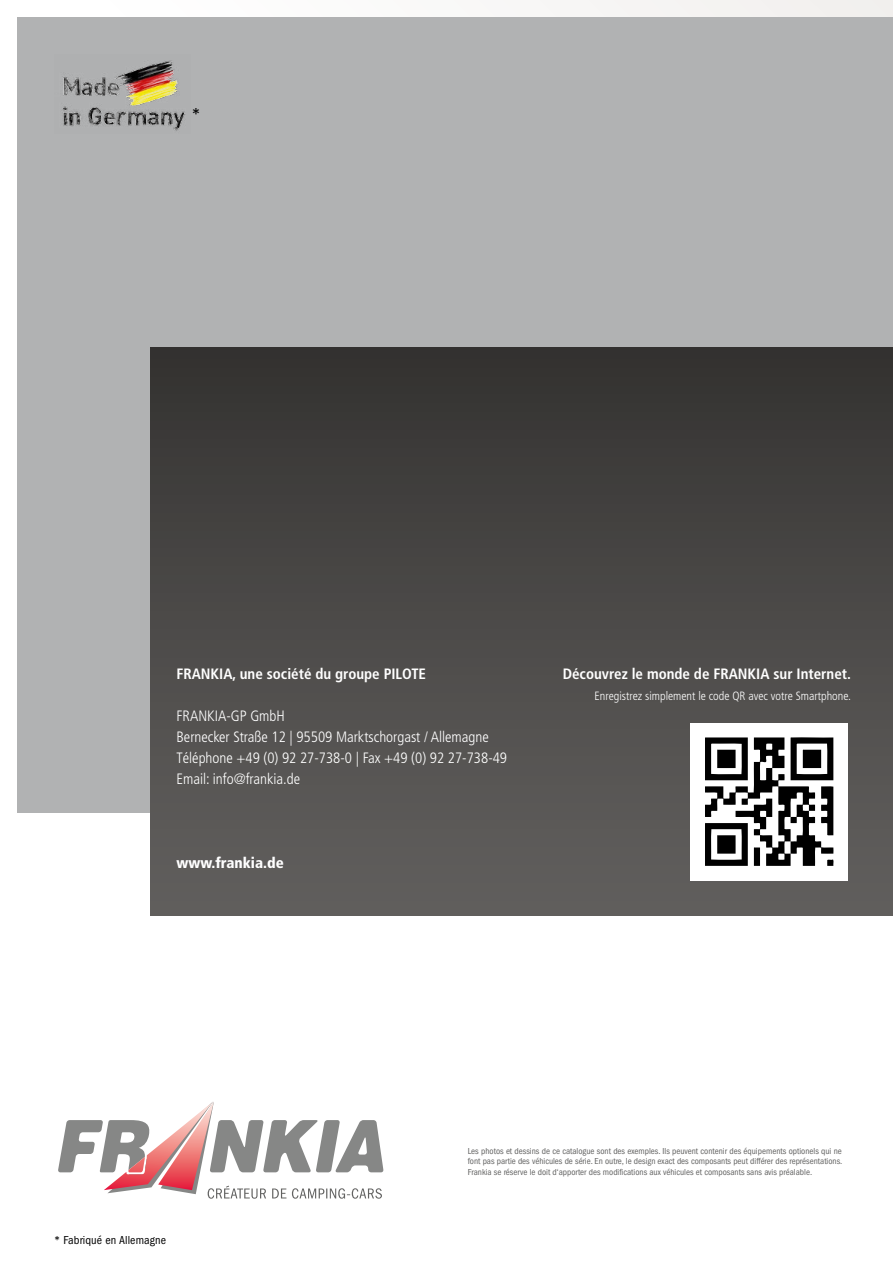
<style>
.page{position:relative;width:893px;height:1263px;background:#fff}
.page>*{position:absolute;margin:0;border:0;box-sizing:border-box;transform-origin:0 0}
.t1{font:condensed 18px "Franklin Gothic";color:#000}
.t2{font:300 condensed 15px/21px "Frutiger";color:#fff}
.t3{font:700 condensed 15px "Frutiger";color:#fff}
.t4{font:900 condensed 15px "Frutiger";color:#fff}
.t5{font:300 condensed 12px "Frutiger";color:#fff}
.t6{font:condensed 12px "Franklin Gothic";letter-spacing:.01em;color:#000}
.t7{font:condensed 9px/10.8px "Franklin Gothic";color:#626261;text-align:justify}
</style>
<div class="page">
<div style="left:17px;top:17px;width:876px;height:795px;background:#b1b2b3"></div>
<div style="left:151px;top:347px;width:742px;height:569px;background:linear-gradient(to bottom,#343331,#63615f)"></div>
<div style="left:691px;top:723px;width:157px;height:157px;background:#fff"></div>
<svg style="left:705px;top:737px;width:129px;height:129px"></svg>
<img style="left:62px;top:60px;width:124px;height:71px">
<svg style="left:58px;top:1102px;width:325px;height:97px"></svg>
<h1 class="t1" style="left:192px;top:104px;width:11px">*</h1>
<h2 class="t3" style="left:176px;top:665px;width:251px">FRANKIA, une société du groupe PILOTE</h2>
<h2 class="t2" style="left:176px;top:705px;width:332px">FRANKIA-GP GmbH<br>Bernecker Straße 12 | 95509 Marktschorgast / Allemagne Téléphone +49 (0) 92 27-738-0 | Fax +49 (0) 92 27-738-49<br>Email: info@frankia.de</h2>
<h2 class="t4" style="left:176px;top:854px;width:109px">www.frankia.de</h2>
<h2 class="t3" style="left:563px;top:665px;width:290px">Découvrez le monde de FRANKIA sur Internet.</h2>
<h3 class="t5" style="left:595px;top:689px;width:258px">Enregistrez simplement le code QR avec votre Smartphone.</h3>
<h3 class="t6" style="left:54px;top:1233px;width:113px">* Fabriqué en Allemagne</h3>
<p class="t7" style="left:468px;top:1145px;width:376px">Les photos et dessins de ce catalogue sont des exemples. Ils peuvent contenir des équipements optionels qui ne font pas partie des véhicules de série. En outre, le design exact des composants peut différer des représentations.<br>Frankia se réserve le doit d‘apporter des modifications aux véhicules et composants sans avis préalable.</p>
</div>
